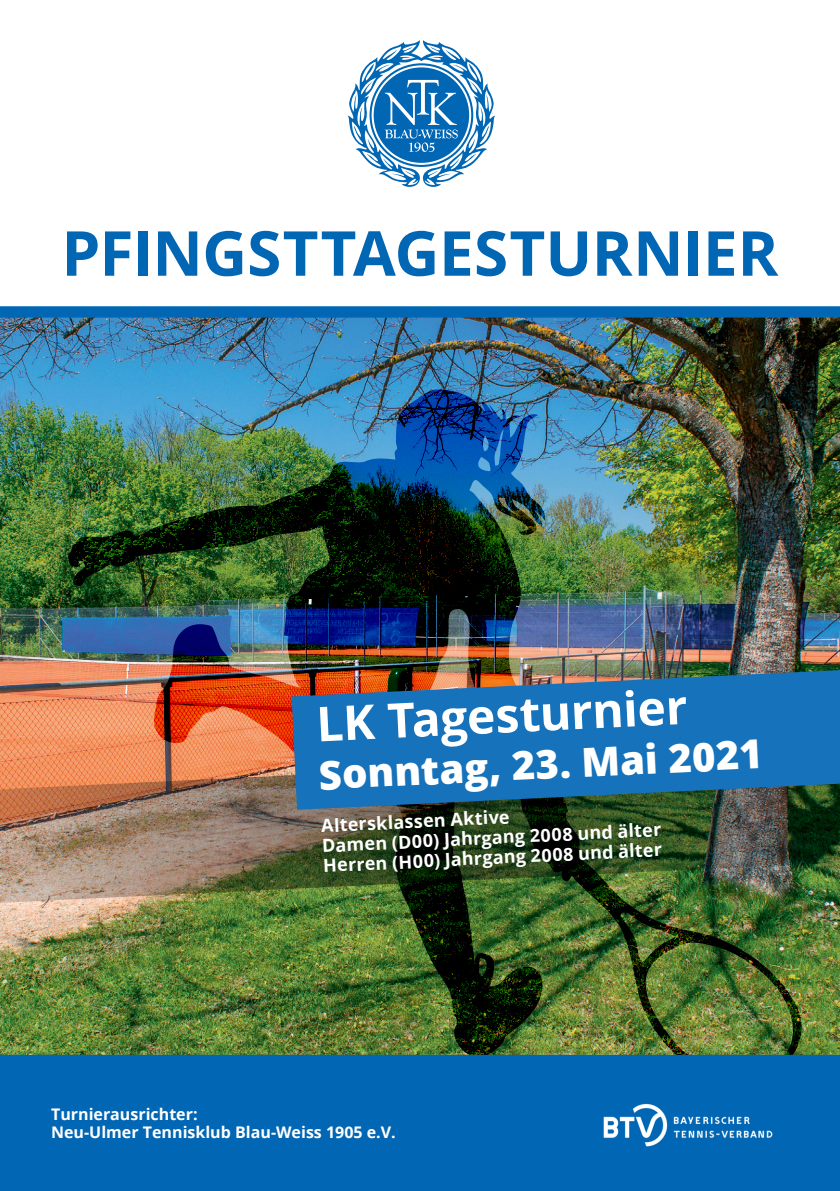
<style>
.page{position:relative;width:840px;height:1191px;background:#fff}
.page>*{position:absolute;margin:0;border:0;box-sizing:border-box;transform-origin:0 0}
.t1{font:700 62px "Open Sans";letter-spacing:-.01em;color:#0166b3}
.t2{font:700 48px "Open Sans";color:#fff}
.t3{font:800 40px "Open Sans";color:#fff}
.t4{font:700 18px/20.2px "Open Sans";color:#fff}
.t5{font:700 16px/18px "Open Sans";color:#fff}
</style>
<div class="page">
<img style="left:0;top:317px;width:839px;height:737px">
<img style="left:68px;top:389px;width:735px;height:665px">
<img style="left:0;top:748px;width:839px;height:155px">
<div style="left:0;top:1054px;width:839px;height:137px;background:#0166b3"></div>
<svg style="left:0;top:306px;width:839px;height:11px;background:#0669b4"></svg>
<svg style="left:347px;top:40px;width:148px;height:147px"></svg>
<img style="left:590px;top:1090px;width:195px;height:69px">
<svg style="left:291px;top:670px;width:548px;height:139px;background:#266b9f"></svg>
<h1 class="t1" style="left:61px;top:209px;width:718px">PFINGSTTAGESTURNIER</h1>
<h2 class="t2" style="left:314px;top:691px;width:373px;rotate:-3deg">LK Tagesturnier</h2>
<h3 class="t3" style="left:317px;top:745px;width:445px;rotate:-3deg">Sonntag, 23. Mai 2021</h3>
<p class="t4" style="left:320px;top:815px;width:341px;rotate:-3deg">Altersklassen Aktive<br>Damen (D00) Jahrgang 2008 und älter<br>Herren (H00) Jahrgang 2008 und älter</p>
<p class="t5" style="left:51px;top:1104px;width:346px">Turnierausrichter:<br>Neu-Ulmer Tennisklub Blau-Weiss 1905 e.V.</p>
</div>
